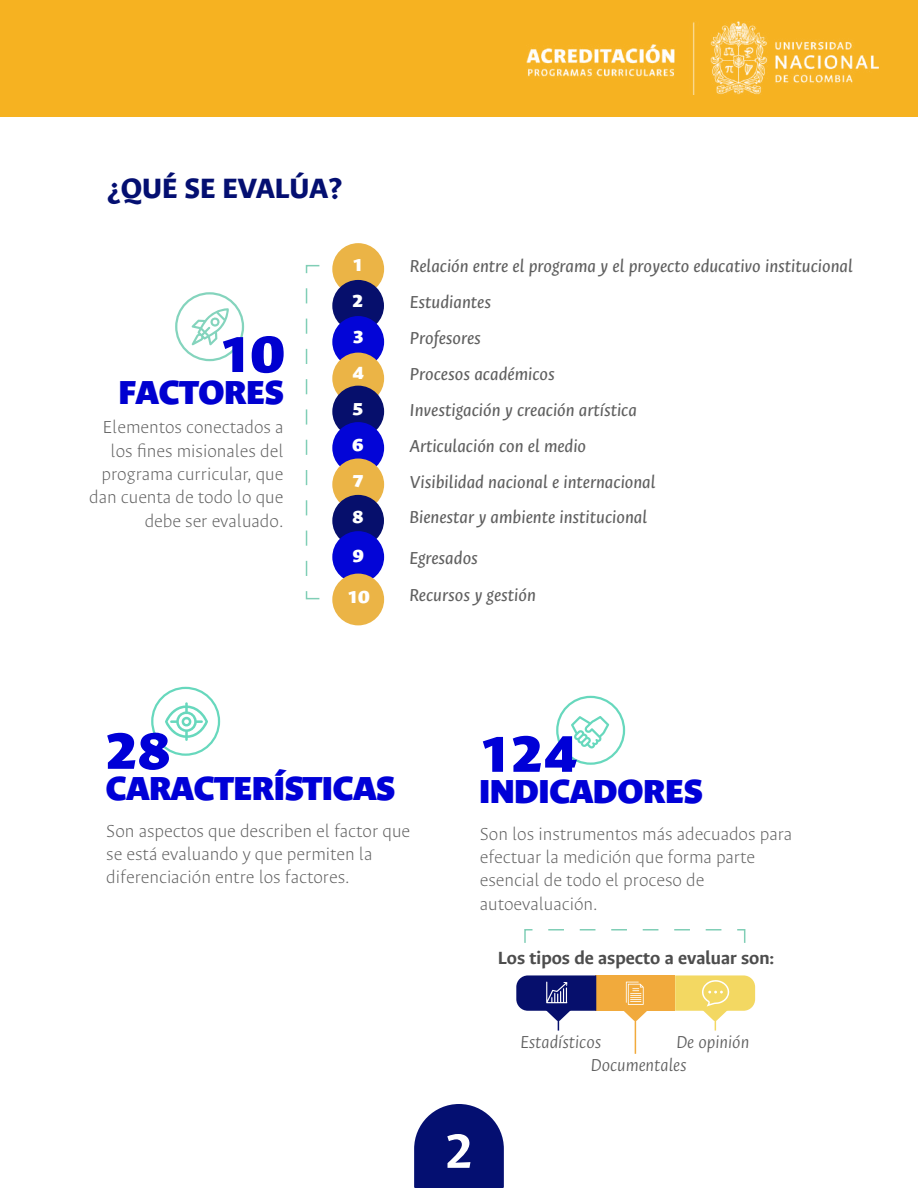
<style>
.page{position:relative;width:918px;height:1188px;background:#fff}
.page>*{position:absolute;margin:0;border:0;box-sizing:border-box;transform-origin:0 0}
.t1{font:900 57px "Ancizar Sans";color:#0000d7}
.t2{font:900 57px "Ancizar Sans";color:#0000d0}
.t3{font:700 54px "Ancizar Sans";color:#fff}
.t4{font:900 37.5px "Ancizar Sans";color:#0000d7}
.t5{font:900 37.5px "Ancizar Sans";color:#0000d0}
.t6{font:800 31.5px "Ancizar Sans";color:#040f71}
.t7{font:700 19.8px "Ancizar Sans";color:#4d4d4d}
.t8{font:100 19.5px/23.4px "Ancizar Sans";color:#606060}
.t9{font:italic 19.5px/36px "Ancizar Sans";color:#606060}
.t10{font:italic 300 19.5px/23.1px "Ancizar Sans";color:#606060}
.t11{font:900 19.5px/36px "Ancizar Sans";color:#fff;text-align:justify}
</style>
<div class="page">
<svg style="left:414px;top:1104px;width:90px;height:84px"></svg>
<div style="left:0;top:0;width:918px;height:117px;background:#f6b221"></div>
<img style="left:526px;top:21px;width:353px;height:74px">
<div style="left:151px;top:687px;width:69px;height:69px;border:2px solid #67d8bd;border-radius:50%"></div>
<svg style="left:165px;top:702px;width:43px;height:39px"></svg>
<div style="left:332px;top:243px;width:52px;height:52px;background:#ebb446;border-radius:50%"></div>
<div style="left:332px;top:280px;width:52px;height:52px;background:#060f6c;border-radius:50%"></div>
<div style="left:332px;top:316px;width:52px;height:52px;background:#0305d7;border-radius:50%"></div>
<div style="left:332px;top:353px;width:52px;height:51px;background:#ebb446;border-radius:50%"></div>
<div style="left:332px;top:386px;width:52px;height:51px;background:#060f6c;border-radius:50%"></div>
<div style="left:332px;top:422px;width:52px;height:52px;background:#0305d7;border-radius:50%"></div>
<div style="left:332px;top:459px;width:52px;height:51px;background:#ebb446;border-radius:50%"></div>
<div style="left:332px;top:495px;width:52px;height:52px;background:#060f6c;border-radius:50%"></div>
<div style="left:332px;top:531px;width:52px;height:52px;background:#0305d7;border-radius:50%"></div>
<div style="left:332px;top:574px;width:52px;height:51px;background:#ebb446;border-radius:50%"></div>
<svg style="left:305px;top:264px;width:15px;height:10px"></svg>
<svg style="left:306px;top:288px;width:1px;height:288px"></svg>
<svg style="left:305px;top:591px;width:15px;height:9px"></svg>
<svg style="left:192px;top:308px;width:37px;height:38px"></svg>
<div style="left:175px;top:292px;width:69px;height:69px;border:2px solid #84d4bd;border-radius:50%"></div>
<div style="left:556px;top:696px;width:69px;height:69px;border:2px solid #67d8bd;border-radius:50%"></div>
<svg style="left:571px;top:716px;width:38px;height:33px"></svg>
<svg style="left:737px;top:929px;width:9px;height:14px"></svg>
<svg style="left:548px;top:929px;width:173px;height:2px"></svg>
<svg style="left:524px;top:929px;width:9px;height:14px"></svg>
<div style="left:595px;top:975px;width:80px;height:36px;background:#f1aa3c"></div>
<hr style="left:635px;top:1016px;width:1px;height:38px;background:#f1aa3c">
<svg style="left:516px;top:975px;width:80px;height:56px"></svg>
<svg style="left:624px;top:982px;width:23px;height:39px"></svg>
<svg style="left:675px;top:975px;width:80px;height:56px"></svg>
<h3 class="t6" style="left:108px;top:171px;width:236px">¿QUÉ SE EVALÚA?</h3>
<h1 class="t2" style="left:220px;top:322px;width:66px">10</h1>
<h3 class="t5" style="left:119px;top:371px;width:166px">FACTORES</h3>
<p class="t8" style="left:89px;top:416px;width:196px;text-align:right">Elementos conectados a los fines misionales del programa curricular, que dan cuenta de todo lo que debe ser evaluado.</p>
<p class="t11" style="left:352px;top:247px;width:12px">1<br>2<br>3<br>4<br>5<br>6<br>7<br>8</p>
<p class="t11" style="left:347px;top:536px;width:23px;line-height:40.5px">9<br>10</p>
<p class="t9" style="left:410px;top:248px;width:444px">Relación entre el programa y el proyecto educativo institucional<br>Estudiantes<br>Profesores<br>Procesos académicos<br>Investigación y creación artística<br>Articulación con el medio<br>Visibilidad nacional e internacional</p>
<p class="t9" style="left:409px;top:497px;width:239px;line-height:40.5px">Bienestar y ambiente institucional<br>Egresados</p>
<p class="t9" style="left:409px;top:577px;width:128px">Recursos y gestión</p>
<h1 class="t1" style="left:106px;top:719px;width:66px">28</h1>
<h3 class="t4" style="left:106px;top:767px;width:291px">CARACTERÍSTICAS</h3>
<h1 class="t1" style="left:479px;top:722px;width:98px">124</h1>
<h3 class="t4" style="left:479px;top:770px;width:225px">INDICADORES</h3>
<p class="t8" style="left:106px;top:819px;width:305px">Son aspectos que describen el factor que se está evaluando y que permiten la diferenciación entre los factores.</p>
<p class="t8" style="left:480px;top:822px;width:314px">Son los instrumentos más adecuados para efectuar la medición que forma parte esencial de todo el proceso de autoevaluación.</p>
<p class="t7" style="left:498px;top:947px;width:278px">Los tipos de aspecto a evaluar son:</p>
<h2 class="t3" style="left:444px;top:1121px;width:31px">2</h2>
<p class="t10" style="left:591px;top:1031px;width:97px;text-indent:-70px">Estadísticos<br>Documentales</p>
<p class="t10" style="left:676px;top:1031px;width:74px">De opinión</p>
</div>
